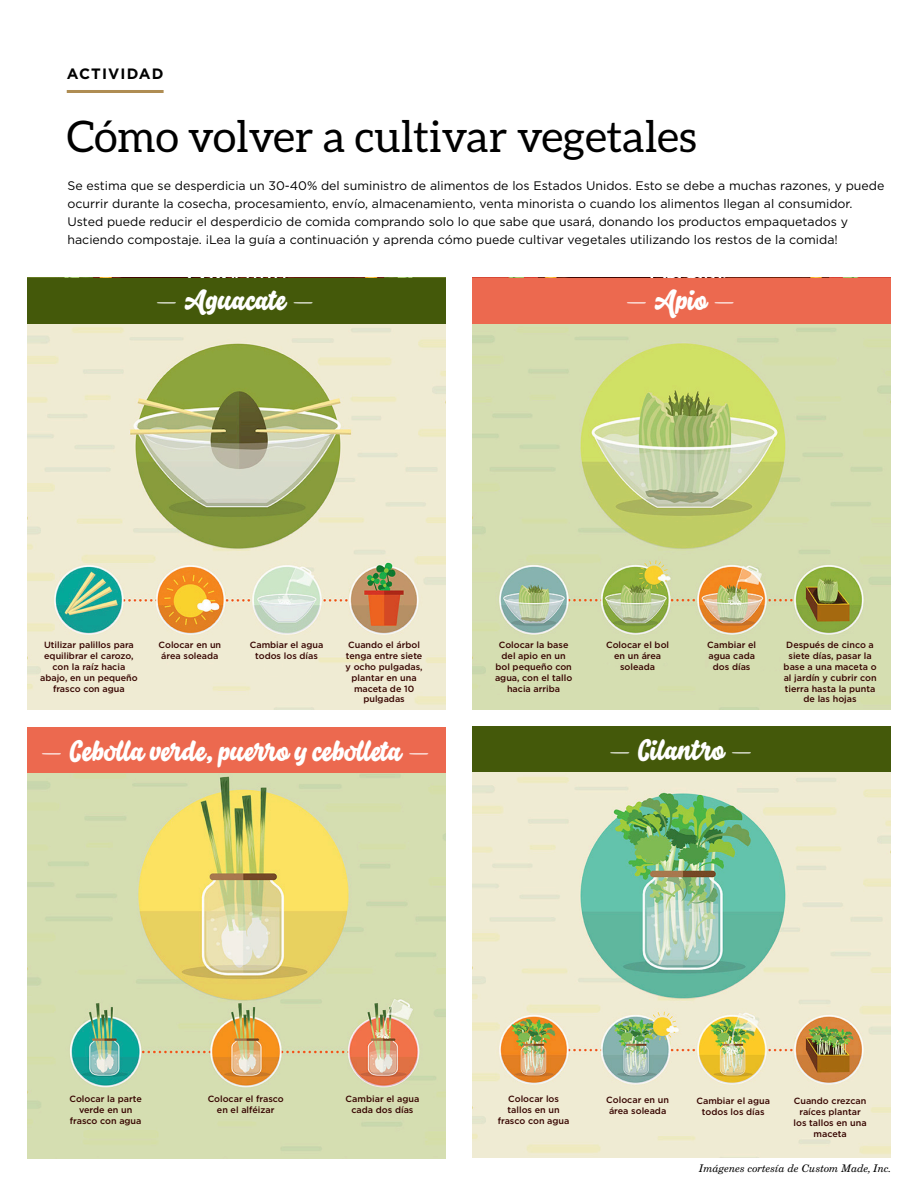
<style>
.page{position:relative;width:918px;height:1188px;background:#fff}
.page>*{position:absolute;margin:0;border:0;box-sizing:border-box;transform-origin:0 0}
.t1{font:43.5px "Aleo";color:#000}
.t2{font:30px "Salty 1";color:#fff}
.t3{font:700 15px "Gotham";letter-spacing:.075em;color:#000}
.t4{font:12.3px/18px "Gotham";color:#000}
.t5{font:italic 10.5px "New Century Schlbk";color:#000}
.t6{font:500 9px/10.8px "Gotham";color:#360400;text-align:center}
</style>
<div class="page">
<img style="left:27px;top:323px;width:419px;height:387px">
<img style="left:472px;top:323px;width:419px;height:387px">
<img style="left:472px;top:772px;width:419px;height:386px">
<img style="left:28px;top:773px;width:418px;height:385px">
<div style="left:27px;top:727px;width:419px;height:46px;background:#ec694f"></div>
<div style="left:27px;top:278px;width:419px;height:45px;background:#44590a"></div>
<div style="left:472px;top:278px;width:419px;height:45px;background:#ec694f"></div>
<div style="left:472px;top:726px;width:419px;height:46px;background:#44590a"></div>
<hr style="left:67px;top:90px;width:97px;height:3px;background:#af8d53">
<p class="t3" style="left:67px;top:64px;width:98px">ACTIVIDAD</p>
<p class="t1" style="left:67px;top:112px;width:632px">Cómo volver a cultivar vegetales</p>
<p class="t4" style="left:68px;top:176px;width:818px">Se estima que se desperdicia un 30-40% del suministro de alimentos de los Estados Unidos. Esto se debe a muchas razones, y puede ocurrir durante la cosecha, procesamiento, envío, almacenamiento, venta minorista o cuando los alimentos llegan al consumidor.<br>Usted puede reducir el desperdicio de comida comprando solo lo que sabe que usará, donando los productos empaquetados y haciendo compostaje. ¡Lea la guía a continuación y aprenda cómo puede cultivar vegetales utilizando los restos de la comida!</p>
<p class="t2" style="left:156px;top:281px;width:162px">— Aguacate —</p>
<p class="t2" style="left:626px;top:281px;width:113px">— Apio —</p>
<p class="t6" style="left:40px;top:640px;width:99px">Utilizar palillos para equilibrar el carozo, con la raíz hacia abajo, en un pequeño frasco con agua</p>
<p class="t6" style="left:159px;top:640px;width:64px;text-align:left">Colocar en un área soleada</p>
<p class="t6" style="left:250px;top:640px;width:75px">Cambiar el agua todos los días</p>
<p class="t6" style="left:346px;top:640px;width:79px">Cuando el árbol tenga entre siete y ocho pulgadas, plantar en una maceta de 10 pulgadas</p>
<p class="t6" style="left:495px;top:640px;width:79px">Colocar la base del apio en un bol pequeño con agua, con el tallo hacia arriba</p>
<p class="t6" style="left:606px;top:640px;width:65px">Colocar el bol en un área soleada</p>
<p class="t6" style="left:707px;top:640px;width:50px">Cambiar el agua cada dos días</p>
<p class="t6" style="left:784px;top:640px;width:94px">Después de cinco a siete días, pasar la base a una maceta o al jardín y cubrir con tierra hasta la punta de las hojas</p>
<p class="t2" style="left:41px;top:732px;width:392px">— Cebolla verde, puerro y cebolleta —</p>
<p class="t2" style="left:609px;top:731px;width:147px">— Cilantro —</p>
<p class="t6" style="left:69px;top:1093px;width:74px">Colocar la parte verde en un frasco con agua</p>
<p class="t6" style="left:208px;top:1093px;width:78px">Colocar el frasco en el alféizar</p>
<p class="t6" style="left:346px;top:1093px;width:75px">Cambiar el agua cada dos días</p>
<p class="t6" style="left:498px;top:1093px;width:73px">Colocar los tallos en un frasco con agua</p>
<p class="t6" style="left:606px;top:1094px;width:64px;text-align:left">Colocar en un área soleada</p>
<p class="t6" style="left:696px;top:1096px;width:75px">Cambiar el agua todos los días</p>
<p class="t6" style="left:794px;top:1096px;width:75px">Cuando crezcan raíces plantar los tallos en una maceta</p>
<p class="t5" style="left:699px;top:1162px;width:194px">Imágenes cortesía de Custom Made, Inc.</p>
</div>
